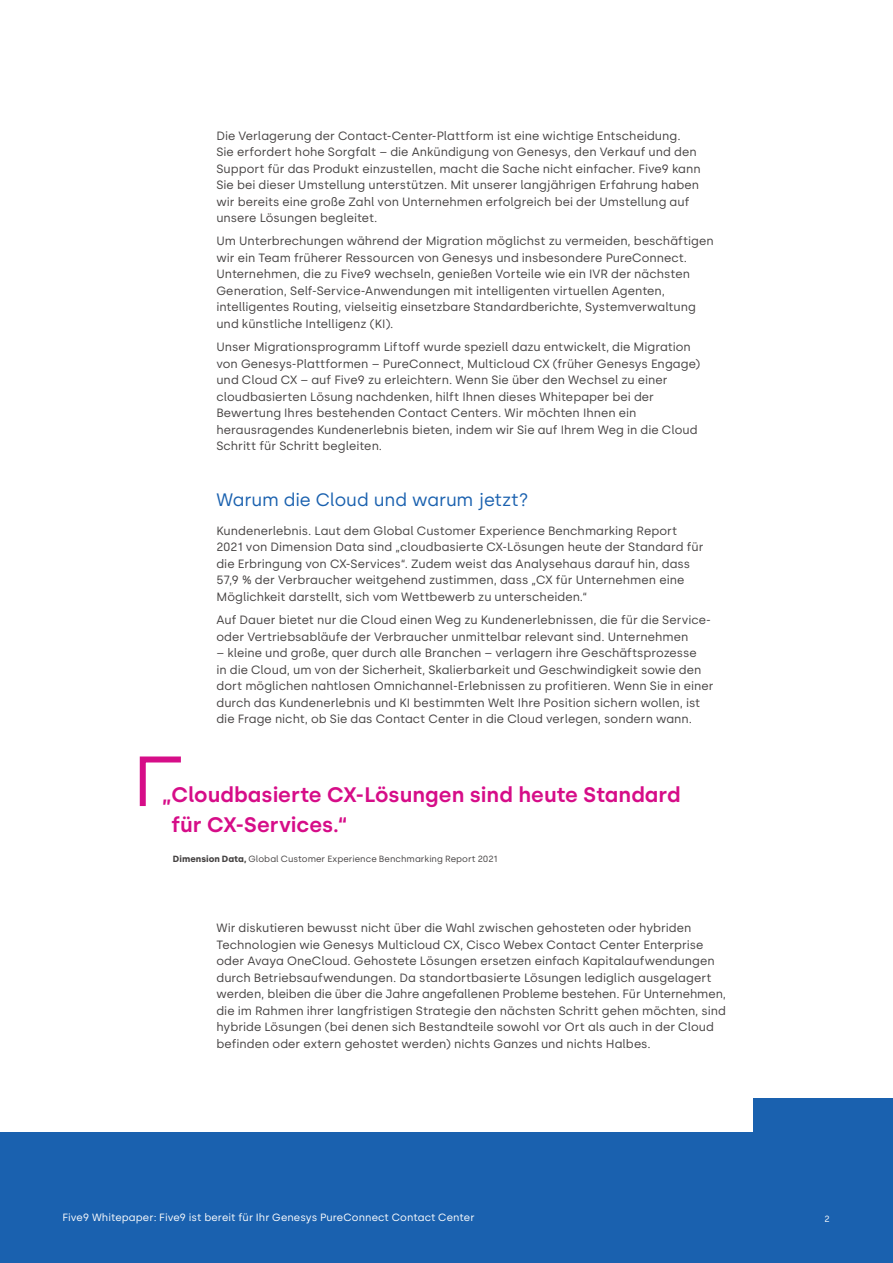
<style>
.page{position:relative;width:893px;height:1263px;background:#fff}
.page>*{position:absolute;margin:0;border:0;box-sizing:border-box;transform-origin:0 0}
.t1{font:600 21px/30px "Silka";color:#d60d88}
.t2{font:18px "Silka";letter-spacing:-.005em;color:#1a61af}
.t3{font:12px/16.5px "Silka";color:#444141}
.t4{font:10.5px "Silka";letter-spacing:.005em;color:#fff}
.t5{font:9px "Silka";letter-spacing:.005em;color:#444141}
.t6{font:9px "Silka";color:#fff}
.s1{font-weight:700}
</style>
<div class="page">
<svg style="left:139px;top:756px;width:42px;height:50px"></svg>
<div style="left:753px;top:1098px;width:140px;height:165px;background:#1a61af"></div>
<div style="left:0;top:1133px;width:763px;height:130px;background:#1a61af"></div>
<p class="t3" style="left:216px;top:127px;width:486px">Die Verlagerung der Contact-Center-Plattform ist eine wichtige Entscheidung.<br>Sie erfordert hohe Sorgfalt – die Ankündigung von Genesys, den Verkauf und den Support für das Produkt einzustellen, macht die Sache nicht einfacher. Five9 kann Sie bei dieser Umstellung unterstützen. Mit unserer langjährigen Erfahrung haben wir bereits eine große Zahl von Unternehmen erfolgreich bei der Umstellung auf unsere Lösungen begleitet.</p>
<p class="t3" style="left:216px;top:233px;width:499px">Um Unterbrechungen während der Migration möglichst zu vermeiden, beschäftigen wir ein Team früherer Ressourcen von Genesys und insbesondere PureConnect.<br>Unternehmen, die zu Five9 wechseln, genießen Vorteile wie ein IVR der nächsten Generation, Self-Service-Anwendungen mit intelligenten virtuellen Agenten, intelligentes Routing, vielseitig einsetzbare Standardberichte, Systemverwaltung und künstliche Intelligenz (KI).</p>
<p class="t3" style="left:216px;top:339px;width:485px">Unser Migrationsprogramm Liftoff wurde speziell dazu entwickelt, die Migration von Genesys-Plattformen – PureConnect, Multicloud CX (früher Genesys Engage) und Cloud CX – auf Five9 zu erleichtern. Wenn Sie über den Wechsel zu einer cloudbasierten Lösung nachdenken, hilft Ihnen dieses Whitepaper bei der Bewertung Ihres bestehenden Contact Centers. Wir möchten Ihnen ein herausragendes Kundenerlebnis bieten, indem wir Sie auf Ihrem Weg in die Cloud Schritt für Schritt begleiten.</p>
<h2 class="t2" style="left:216px;top:489px;width:314px">Warum die Cloud und warum jetzt?</h2>
<p class="t3" style="left:216px;top:522px;width:489px">Kundenerlebnis. Laut dem Global Customer Experience Benchmarking Report 2021 von Dimension Data sind „cloudbasierte CX-Lösungen heute der Standard für die Erbringung von CX-Services“. Zudem weist das Analysehaus darauf hin, dass 57,9 % der Verbraucher weitgehend zustimmen, dass „CX für Unternehmen eine Möglichkeit darstellt, sich vom Wettbewerb zu unterscheiden.“</p>
<p class="t3" style="left:216px;top:612px;width:496px">Auf Dauer bietet nur die Cloud einen Weg zu Kundenerlebnissen, die für die Service&shy;oder Vertriebsabläufe der Verbraucher unmittelbar relevant sind. Unternehmen</p>
<p class="t3" style="left:216px;top:645px;width:499px">– kleine und große, quer durch alle Branchen – verlagern ihre Geschäftsprozesse<br>in die Cloud, um von der Sicherheit, Skalierbarkeit und Geschwindigkeit sowie den dort möglichen nahtlosen Omnichannel-Erlebnissen zu profitieren. Wenn Sie in einer durch das Kundenerlebnis und KI bestimmten Welt Ihre Position sichern wollen, ist die Frage nicht, ob Sie das Contact Center in die Cloud verlegen, sondern wann.</p>
<h1 class="t1" style="left:171px;top:779px;width:511px;text-indent:-9px">„Cloudbasierte CX-Lösungen sind heute Standard für CX-Services.“</h1>
<p class="t5" style="left:173px;top:853px;width:326px"><span class="s1">Dimension Data,</span> Global Customer Experience Benchmarking Report 2021</p>
<p class="t3" style="left:216px;top:920px;width:511px">Wir diskutieren bewusst nicht über die Wahl zwischen gehosteten oder hybriden Technologien wie Genesys Multicloud CX, Cisco Webex Contact Center Enterprise oder Avaya OneCloud. Gehostete Lösungen ersetzen einfach Kapitalaufwendungen durch Betriebsaufwendungen. Da standortbasierte Lösungen lediglich ausgelagert werden, bleiben die über die Jahre angefallenen Probleme bestehen. Für Unternehmen, die im Rahmen ihrer langfristigen Strategie den nächsten Schritt gehen möchten, sind hybride Lösungen (bei denen sich Bestandteile sowohl vor Ort als auch in der Cloud befinden oder extern gehostet werden) nichts Ganzes und nichts Halbes.</p>
<p class="t4" style="left:62px;top:1211px;width:414px">Five9 Whitepaper: Five9 ist bereit für Ihr Genesys PureConnect Contact Center</p>
<p class="t6" style="left:825px;top:1214px;width:7px">2</p>
</div>
